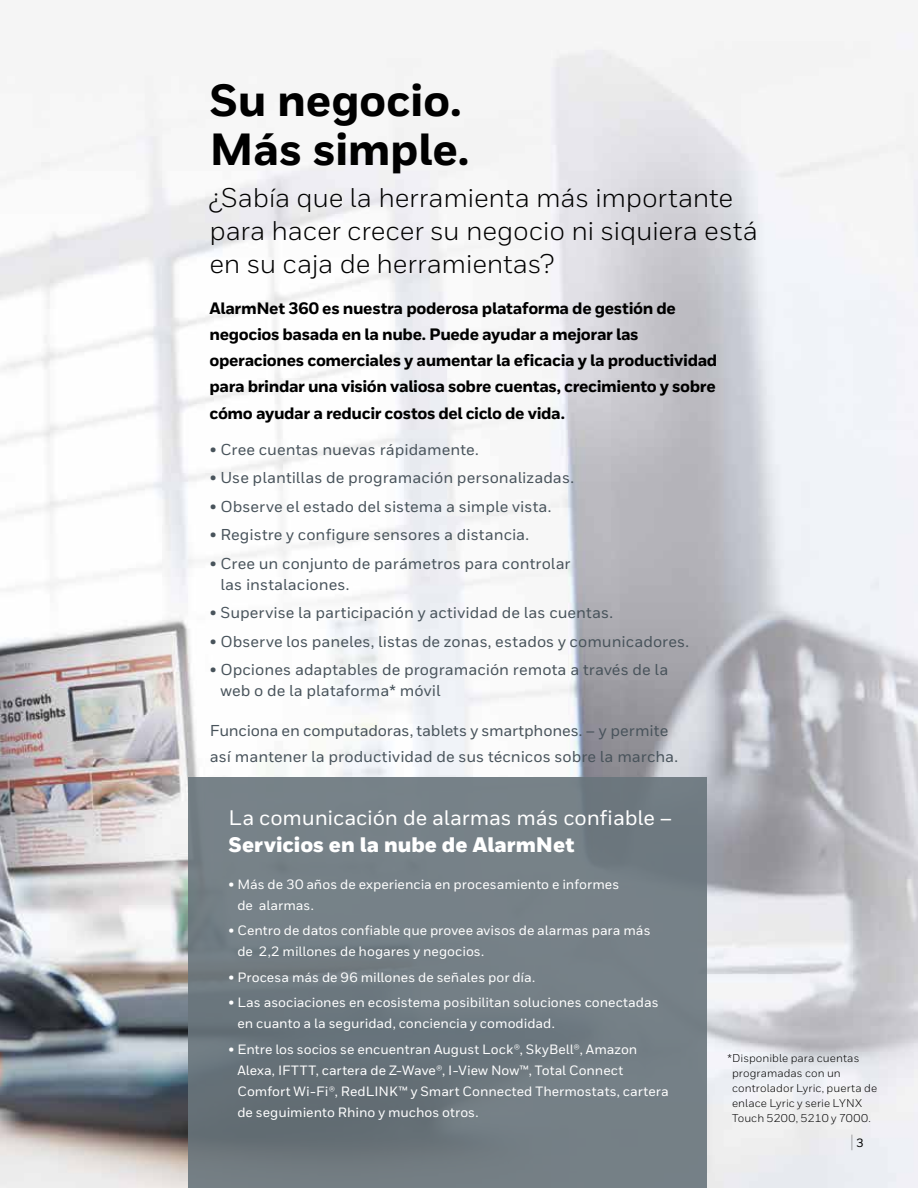
<style>
.page{position:relative;width:918px;height:1188px;background:#fff}
.page>*{position:absolute;margin:0;border:0;box-sizing:border-box;transform-origin:0 0}
.t1{font:800 45px/49.5px "Honeywell Sans";letter-spacing:-.01em;color:#000}
.t2{font:27px/33px "Honeywell Sans";letter-spacing:-.01em;color:#000}
.t3{font:500 21px "Honeywell Sans";letter-spacing:-.01em;color:#fff}
.t4{font:900 21px "Honeywell Sans";color:#fff}
.t5{font:300 18.75px "Honeywell Cond";color:#414042;scale:.8 1}
.t6{font:800 16.5px/26.2px "Honeywell Sans";letter-spacing:-.025em;color:#000}
.t7{font:500 15.75px/21px "Honeywell Sans";color:#48535b}
.t8{font:500 13.5px/21px "Honeywell Sans";color:#fff}
.t9{font:11.25px/15px "Honeywell Sans";letter-spacing:.005em;color:#000}
.s1{font-family:"Honeywell Sans";font-weight:500;font-size:12px;color:#000}
</style>
<div class="page">
<img style="left:0;top:32px;width:918px;height:1156px">
<div style="left:189px;top:777px;width:518px;height:411px;background:linear-gradient(to right,#6d787f,#758087)"></div>
<h1 class="t1" style="left:209px;top:77px;width:262px">Su negocio.<br>Más simple.</h1>
<h2 class="t2" style="left:209px;top:182px;width:550px">¿Sabía que la herramienta más importante para hacer crecer su negocio ni siquiera está en su caja de herramientas?</h2>
<p class="t6" style="left:209px;top:295px;width:509px">AlarmNet 360 es nuestra poderosa plataforma de gestión de negocios basada en la nube. Puede ayudar a mejorar las operaciones comerciales y aumentar la eficacia y la productividad para brindar una visión valiosa sobre cuentas, crecimiento y sobre cómo ayudar a reducir costos del ciclo de vida.</p>
<p class="t7" style="left:210px;top:439px;width:270px">• Cree cuentas nuevas rápidamente.</p>
<p class="t7" style="left:210px;top:468px;width:366px">• Use plantillas de programación personalizadas.</p>
<p class="t7" style="left:210px;top:496px;width:343px">• Observe el estado del sistema a simple vista.</p>
<p class="t7" style="left:210px;top:525px;width:321px">• Registre y configure sensores a distancia.</p>
<p class="t7" style="left:220px;top:553px;width:352px;text-indent:-10px">• Cree un conjunto de parámetros para controlar las instalaciones.</p>
<p class="t7" style="left:210px;top:603px;width:405px">• Supervise la participación y actividad de las cuentas.</p>
<p class="t7" style="left:210px;top:631px;width:481px">• Observe los paneles, listas de zonas, estados y comunicadores.</p>
<p class="t7" style="left:220px;top:660px;width:449px;text-indent:-10px">• Opciones adaptables de programación remota a través de la web o de la plataforma* móvil</p>
<p class="t7" style="left:210px;top:718px;width:470px;line-height:26.2px">Funciona en computadoras, tablets y smartphones. – y permite así mantener la productividad de sus técnicos sobre la marcha.</p>
<h3 class="t3" style="left:229px;top:805px;width:445px">La comunicación de alarmas más confiable –</h3>
<h3 class="t4" style="left:229px;top:831px;width:347px">Servicios en la nube de AlarmNet</h3>
<p class="t8" style="left:237px;top:874px;width:383px;text-indent:-9px">• Más de 30 años de experiencia en procesamiento e informes de alarmas.</p>
<p class="t8" style="left:237px;top:921px;width:415px;text-indent:-9px">• Centro de datos confiable que provee avisos de alarmas para más de 2,2 millones de hogares y negocios.</p>
<p class="t8" style="left:229px;top:967px;width:308px">• Procesa más de 96 millones de señales por día.</p>
<p class="t8" style="left:237px;top:993px;width:423px;text-indent:-9px">• Las asociaciones en ecosistema posibilitan soluciones conectadas en cuanto a la seguridad, conciencia y comodidad.</p>
<p class="t8" style="left:237px;top:1039px;width:433px;text-indent:-9px">• Entre los socios se encuentran August Lock®, SkyBell®, Amazon Alexa, IFTTT, cartera de Z-Wave®, I-View Now™, Total Connect Comfort Wi-Fi®, RedLINK™ y Smart Connected Thermostats, cartera de seguimiento Rhino y muchos otros.</p>
<p class="t9" style="left:732px;top:1051px;width:147px;text-indent:-5px">*Disponible para cuentas programadas con un controlador Lyric, puerta de enlace Lyric y serie LYNX<br>Touch 5200, 5210 y 7000.</p>
<p class="t5" style="left:850px;top:1131px;width:18px">| <span class="s1">3</span></p>
</div>
